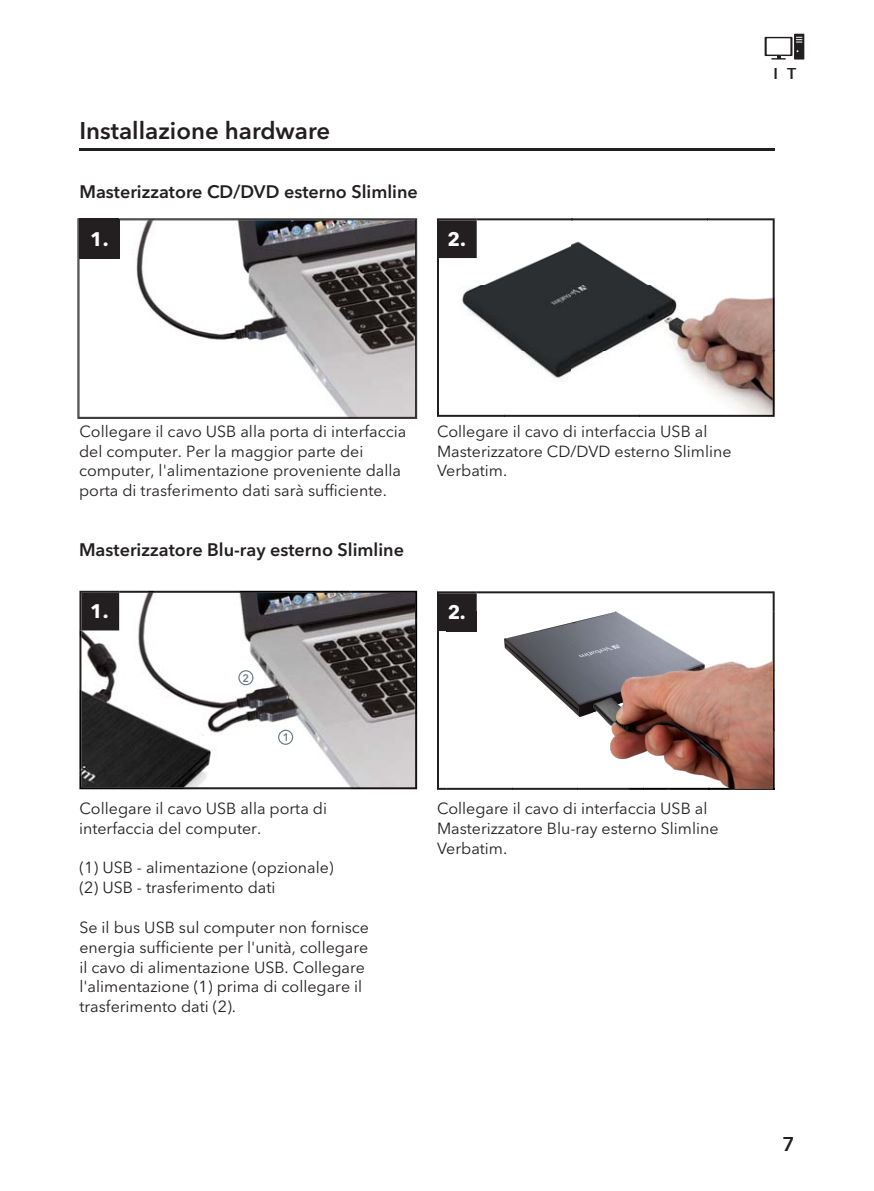
<style>
.page{position:relative;width:874px;height:1191px;background:#fff}
.page>*{position:absolute;margin:0;border:0;box-sizing:border-box;transform-origin:0 0}
.t1{font:600 24px "Avenir Next LT Pro";color:#231f20}
.t2{font:600 20px "Avenir Next LT Pro";color:#231f20}
.t3{font:700 19.4px "Avenir Next LT Pro";color:#fff}
.t4{font:600 18px "Avenir Next LT Pro";color:#231f20}
.t5{font:16px/19.8px "Avenir Next LT Pro";color:#231f20}
.t6{font:600 16px "Avenir Next LT Pro";color:#231f20}
.t7{font:600 10.8px "Avenir Next LT Pro";color:#6b7b84}
</style>
<div class="page">
<hr style="left:79px;top:149px;width:695px;height:2px;background:#231f20">
<svg style="left:764px;top:34px;width:39px;height:26px"></svg>
<svg style="left:504px;top:241px;width:202px;height:138px;fill:#2c2f32"></svg>
<img style="left:437px;top:218px;width:135px;height:66px">
<img style="left:571px;top:218px;width:135px;height:4px">
<img style="left:706px;top:218px;width:68px;height:133px">
<img style="left:437px;top:284px;width:67px;height:133px">
<img style="left:504px;top:414px;width:135px;height:3px">
<img style="left:639px;top:351px;width:135px;height:66px">
<div style="left:437px;top:218px;width:39px;height:40px;background:#231f20"></div>
<img style="left:79px;top:591px;width:338px;height:198px">
<svg style="left:119px;top:591px;width:297px;height:1px"></svg>
<img style="left:79px;top:591px;width:40px;height:39px">
<div style="left:238px;top:670px;width:15px;height:15px;border:1px solid #6b7b84;border-radius:50%"></div>
<div style="left:278px;top:729px;width:15px;height:16px;border:1px solid #6b7b84;border-radius:50%"></div>
<img style="left:78px;top:219px;width:338px;height:199px">
<div style="left:79px;top:219px;width:40px;height:39px;background:#231f20"></div>
<hr style="left:79px;top:218px;width:40px;height:1px;background:#231f20">
<svg style="left:437px;top:591px;width:337px;height:199px"></svg>
<img style="left:771px;top:611px;width:2px;height:175px">
<img style="left:446px;top:786px;width:327px;height:4px">
<div style="left:437px;top:591px;width:39px;height:40px;background:#231f20"></div>
<img style="left:482px;top:597px;width:289px;height:191px">
<h1 class="t1" style="left:79px;top:121px;width:252px">Installazione hardware</h1>
<p class="t4" style="left:79px;top:185px;width:340px">Masterizzatore CD/DVD esterno Slimline</p>
<p class="t3" style="left:90px;top:227px;width:20px">1.</p>
<p class="t3" style="left:447px;top:227px;width:20px">2.</p>
<p class="t6" style="left:773px;top:67px;width:24px">I T</p>
<p class="t5" style="left:79px;top:422px;width:328px">Collegare il cavo USB alla porta di interfaccia del computer. Per la maggior parte dei computer, l'alimentazione proveniente dalla porta di trasferimento dati sarà sufficiente.</p>
<p class="t4" style="left:79px;top:542px;width:326px">Masterizzatore Blu-ray esterno Slimline</p>
<p class="t3" style="left:90px;top:599px;width:20px">1.</p>
<p class="t7" style="left:242px;top:673px;width:8px">2</p>
<p class="t7" style="left:282px;top:733px;width:8px">1</p>
<p class="t5" style="left:79px;top:799px;width:249px">Collegare il cavo USB alla porta di interfaccia del computer.</p>
<p class="t5" style="left:79px;top:859px;width:256px">(1) USB - alimentazione (opzionale) (2) USB - trasferimento dati</p>
<p class="t5" style="left:79px;top:919px;width:291px">Se il bus USB sul computer non fornisce energia sufficiente per l'unità, collegare il cavo di alimentazione USB. Collegare l'alimentazione (1) prima di collegare il trasferimento dati (2).</p>
<p class="t5" style="left:437px;top:422px;width:296px">Collegare il cavo di interfaccia USB al<br>Masterizzatore CD/DVD esterno Slimline<br>Verbatim.</p>
<p class="t3" style="left:447px;top:600px;width:19px">2.</p>
<p class="t5" style="left:437px;top:799px;width:283px">Collegare il cavo di interfaccia USB al<br>Masterizzatore Blu-ray esterno Slimline<br>Verbatim.</p>
<p class="t2" style="left:782px;top:1136px;width:14px">7</p>
</div>
